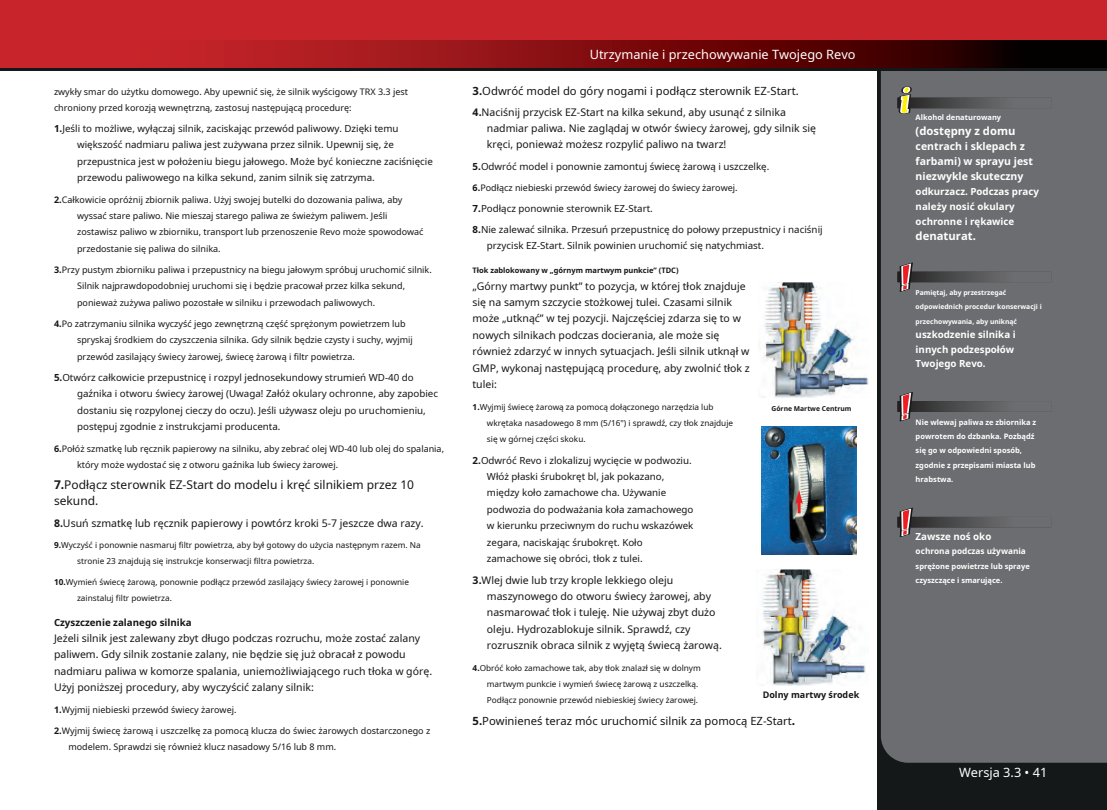
<style>
.page{position:relative;width:1107px;height:810px;background:#fff}
.page>*{position:absolute;margin:0;border:0;box-sizing:border-box;transform-origin:0 0}
.t1{font:12.75px "Noto Sans";color:#fff}
.t2{font:12px/16.5px "Noto Sans";color:#171615}
.t3{font:11.25px "Noto Sans";color:#171615}
.t4{font:700 11.25px "Noto Sans";color:#fff}
.t5{font:10.5px/16.5px "Noto Sans";color:#171615}
.t6{font:700 10.5px/15px "Noto Sans";color:#fff}
.t7{font:9.75px/16.5px "Noto Sans";color:#171615}
.t8{font:700 9.75px/15px "Noto Sans";color:#fff}
.t9{font:700 9.75px "Noto Sans";color:#171615}
.t10{font:9px/16.5px "Noto Sans";color:#171615}
.t11{font:700 9px "Noto Sans";color:#171615}
.t12{font:8.25px/16.5px "Noto Sans";color:#171615}
.t13{font:700 8.25px "Noto Sans";color:#fff}
.t14{font:700 7.5px/14.4px "Noto Sans";color:#fff}
.t15{font:700 7.5px "Noto Sans";color:#171615}
.t16{font:700 6.75px/14.4px "Noto Sans";color:#fff}
.t17{font:700 6.75px "Noto Sans";color:#171615}
.s1{font-weight:700}
.s2{font-weight:700;font-size:12px}
</style>
<div class="page">
<div style="left:878px;top:61px;width:229px;height:749px;background:#151819"></div>
<div style="left:881px;top:71px;width:226px;height:692px;background:#6c6d70"></div>
<div style="left:0;top:57px;width:1107px;height:14px;background:#151819"></div>
<div style="left:0;top:0;width:1107px;height:67px;background:#c8242b"></div>
<svg style="left:0;top:40px;width:1107px;height:28px"></svg>
<div style="left:902px;top:86px;width:9px;height:8px;border:2px solid #231f20;border-radius:50%"></div>
<svg style="left:897px;top:87px;width:154px;height:27px;background:#676764"></svg>
<svg style="left:897px;top:262px;width:154px;height:29px;background:#676366"></svg>
<svg style="left:897px;top:392px;width:154px;height:29px;background:#676366"></svg>
<svg style="left:897px;top:508px;width:154px;height:29px;background:#676366"></svg>
<img style="left:758px;top:282px;width:110px;height:116px">
<img style="left:761px;top:570px;width:105px;height:115px">
<img style="left:762px;top:426px;width:94px;height:129px">
<svg style="left:795px;top:490px;width:8px;height:23px"></svg>
<h1 class="t1" style="left:590px;top:45px;width:267px">Utrzymanie i przechowywanie Twojego Revo</h1>
<p class="t10" style="left:54px;top:83px;width:356px">zwykły smar do użytku domowego. Aby upewnić się, że silnik wyścigowy TRX 3.3 jest chroniony przed korozją wewnętrzną, zastosuj następującą procedurę:</p>
<p class="t3" style="left:473px;top:82px;width:328px"><span class="s1">3.</span>Odwróć model do góry nogami i podłącz sterownik EZ-Start.</p>
<p class="t5" style="left:487px;top:103px;width:331px;text-indent:-14px"><span class="s1">4.</span>Naciśnij przycisk EZ-Start na kilka sekund, aby usunąć z silnika nadmiar paliwa. Nie zaglądaj w otwór świecy żarowej, gdy silnik się kręci, ponieważ możesz rozpylić paliwo na twarz!</p>
<p class="t14" style="left:916px;top:110px;width:87px">Alkohol denaturowany</p>
<p class="t7" style="left:77px;top:120px;width:357px;text-indent:-23px"><span class="s1">1.</span>Jeśli to możliwe, wyłączaj silnik, zaciskając przewód paliwowy. Dzięki temu większość nadmiaru paliwa jest zużywana przez silnik. Upewnij się, że przepustnica jest w położeniu biegu jałowego. Może być konieczne zaciśnięcie przewodu paliwowego na kilka sekund, zanim silnik się zatrzyma.</p>
<p class="t4" style="left:916px;top:123px;width:101px">(dostępny z domu</p>
<p class="t6" style="left:916px;top:138px;width:119px">centrach i sklepach z farbami) w sprayu jest niezwykle skuteczny</p>
<p class="t8" style="left:916px;top:184px;width:125px">odkurzacz. Podczas pracy należy nosić okulary ochronne i rękawice</p>
<p class="t4" style="left:916px;top:228px;width:62px">denaturat.</p>
<p class="t7" style="left:473px;top:157px;width:298px"><span class="s1">5.</span>Odwróć model i ponownie zamontuj świecę żarową i uszczelkę.</p>
<p class="t10" style="left:473px;top:179px;width:266px"><span class="s1">6.</span>Podłącz niebieski przewód świecy żarowej do świecy żarowej.</p>
<p class="t7" style="left:473px;top:199px;width:182px"><span class="s1">7.</span>Podłącz ponownie sterownik EZ-Start.</p>
<p class="t10" style="left:77px;top:191px;width:348px;text-indent:-23px"><span class="s1">2.</span>Całkowicie opróżnij zbiornik paliwa. Użyj swojej butelki do dozowania paliwa, aby wyssać stare paliwo. Nie mieszaj starego paliwa ze świeżym paliwem. Jeśli zostawisz paliwo w zbiorniku, transport lub przenoszenie Revo może spowodować przedostanie się paliwa do silnika.</p>
<p class="t7" style="left:487px;top:220px;width:337px;text-indent:-14px"><span class="s1">8.</span>Nie zalewać silnika. Przesuń przepustnicę do połowy przepustnicy i naciśnij przycisk EZ-Start. Silnik powinien uruchomić się natychmiast.</p>
<p class="t10" style="left:77px;top:261px;width:356px;text-indent:-23px"><span class="s1">3.</span>Przy pustym zbiorniku paliwa i przepustnicy na biegu jałowym spróbuj uruchomić silnik.<br>Silnik najprawdopodobniej uruchomi się i będzie pracował przez kilka sekund, ponieważ zużywa paliwo pozostałe w silniku i przewodach paliwowych.</p>
<p class="t15" style="left:472px;top:265px;width:208px">Tłok zablokowany w „górnym martwym punkcie” (TDC)</p>
<p class="t5" style="left:472px;top:277px;width:279px">„Górny martwy punkt” to pozycja, w której tłok znajduje się na samym szczycie stożkowej tulei. Czasami silnik może „utknąć” w tej pozycji. Najczęściej zdarza się to w nowych silnikach podczas docierania, ale może się również zdarzyć w innych sytuacjach. Jeśli silnik utknął w GMP, wykonaj następującą procedurę, aby zwolnić tłok z tulei:</p>
<p class="t16" style="left:916px;top:285px;width:128px">Pamiętaj, aby przestrzegać odpowiednich procedur konserwacji i przechowywania, aby uniknąć</p>
<p class="t10" style="left:77px;top:315px;width:337px;text-indent:-23px"><span class="s1">4.</span>Po zatrzymaniu silnika wyczyść jego zewnętrzną część sprężonym powietrzem lub spryskaj środkiem do czyszczenia silnika. Gdy silnik będzie czysty i suchy, wyjmij przewód zasilający świecy żarowej, świecę żarową i filtr powietrza.</p>
<p class="t7" style="left:77px;top:369px;width:363px;text-indent:-23px"><span class="s1">5.</span>Otwórz całkowicie przepustnicę i rozpyl jednosekundowy strumień WD-40 do gaźnika i otworu świecy żarowej (Uwaga! Załóż okulary ochronne, aby zapobiec dostaniu się rozpylonej cieczy do oczu). Jeśli używasz oleju po uruchomieniu, postępuj zgodnie z instrukcjami producenta.</p>
<p class="t8" style="left:916px;top:327px;width:102px;line-height:14.4px">uszkodzenie silnika i innych podzespołów<br>Twojego Revo.</p>
<p class="t12" style="left:487px;top:398px;width:248px;text-indent:-14px"><span class="s1">1.</span>Wyjmij świecę żarową za pomocą dołączonego narzędzia lub wkrętaka nasadowego 8 mm (5/16") i sprawdź, czy tłok znajduje się w górnej części skoku.</p>
<p class="t17" style="left:772px;top:404px;width:82px">Górne Martwe Centrum</p>
<p class="t14" style="left:916px;top:415px;width:122px">Nie wlewaj paliwa ze zbiornika z powrotem do dzbanka. Pozbądź się go w odpowiedni sposób, zgodnie z przepisami miasta lub hrabstwa.</p>
<p class="t10" style="left:77px;top:440px;width:368px;text-indent:-23px"><span class="s1">6.</span>Połóż szmatkę lub ręcznik papierowy na silniku, aby zebrać olej WD-40 lub olej do spalania, który może wydostać się z otworu gaźnika lub świecy żarowej.</p>
<p class="t7" style="left:487px;top:451px;width:208px;text-indent:-14px"><span class="s1">2.</span>Odwróć Revo i zlokalizuj wycięcie w podwoziu.<br>Włóż płaski śrubokręt bl, jak pokazano, między koło zamachowe cha. Używanie podwozia do podważania koła zamachowego w kierunku przeciwnym do ruchu wskazówek zegara, naciskając śrubokręt. Koło zamachowe się obróci, tłok z tulei.</p>
<h2 class="t2" style="left:54px;top:476px;width:362px"><span class="s1">7.</span>Podłącz sterownik EZ-Start do modelu i kręć silnikiem przez 10 sekund.</h2>
<p class="t5" style="left:54px;top:514px;width:371px"><span class="s1">8.</span>Usuń szmatkę lub ręcznik papierowy i powtórz kroki 5-7 jeszcze dwa razy.</p>
<p class="t8" style="left:916px;top:529px;width:77px">Zawsze noś oko</p>
<p class="t13" style="left:916px;top:545px;width:112px">ochrona podczas używania</p>
<p class="t14" style="left:916px;top:559px;width:116px">sprężone powietrze lub spraye czyszczące i smarujące.</p>
<p class="t12" style="left:77px;top:536px;width:345px;text-indent:-23px"><span class="s1">9.</span>Wyczyść i ponownie nasmaruj filtr powietrza, aby był gotowy do użycia następnym razem. Na stronie 23 znajdują się instrukcje konserwacji filtra powietrza.</p>
<p class="t12" style="left:77px;top:574px;width:333px;text-indent:-23px"><span class="s1">10.</span>Wymień świecę żarową, ponownie podłącz przewód zasilający świecy żarowej i ponownie zainstaluj filtr powietrza.</p>
<p class="t5" style="left:487px;top:571px;width:236px;text-indent:-14px"><span class="s1">3.</span>Wlej dwie lub trzy krople lekkiego oleju maszynowego do otworu świecy żarowej, aby nasmarować tłok i tuleję. Nie używaj zbyt dużo oleju. Hydrozablokuje silnik. Sprawdź, czy rozrusznik obraca silnik z wyjętą świecą żarową.</p>
<p class="t9" style="left:54px;top:615px;width:139px">Czyszczenie zalanego silnika</p>
<p class="t5" style="left:54px;top:630px;width:380px">Jeżeli silnik jest zalewany zbyt długo podczas rozruchu, może zostać zalany paliwem. Gdy silnik zostanie zalany, nie będzie się już obracał z powodu nadmiaru paliwa w komorze spalania, uniemożliwiającego ruch tłoka w górę.<br>Użyj poniższej procedury, aby wyczyścić zalany silnik:</p>
<p class="t12" style="left:487px;top:659px;width:215px;text-indent:-14px"><span class="s1">4.</span>Obróć koło zamachowe tak, aby tłok znalazł się w dolnym martwym punkcie i wymień świecę żarową z uszczelką.<br>Podłącz ponownie przewód niebieskiej świecy żarowej.</p>
<p class="t11" style="left:763px;top:688px;width:98px">Dolny martwy środek</p>
<p class="t10" style="left:54px;top:701px;width:184px"><span class="s1">1.</span>Wyjmij niebieski przewód świecy żarowej.</p>
<p class="t3" style="left:473px;top:712px;width:324px"><span class="s1">5.</span>Powinieneś teraz móc uruchomić silnik za pomocą EZ-Start<span class="s2">.</span></p>
<p class="t10" style="left:68px;top:722px;width:363px;text-indent:-14px"><span class="s1">2.</span>Wyjmij świecę żarową i uszczelkę za pomocą klucza do świec żarowych dostarczonego z modelem. Sprawdzi się również klucz nasadowy 5/16 lub 8 mm.</p>
<h1 class="t1" style="left:959px;top:763px;width:90px">Wersja 3.3 • 41</h1>
</div>
